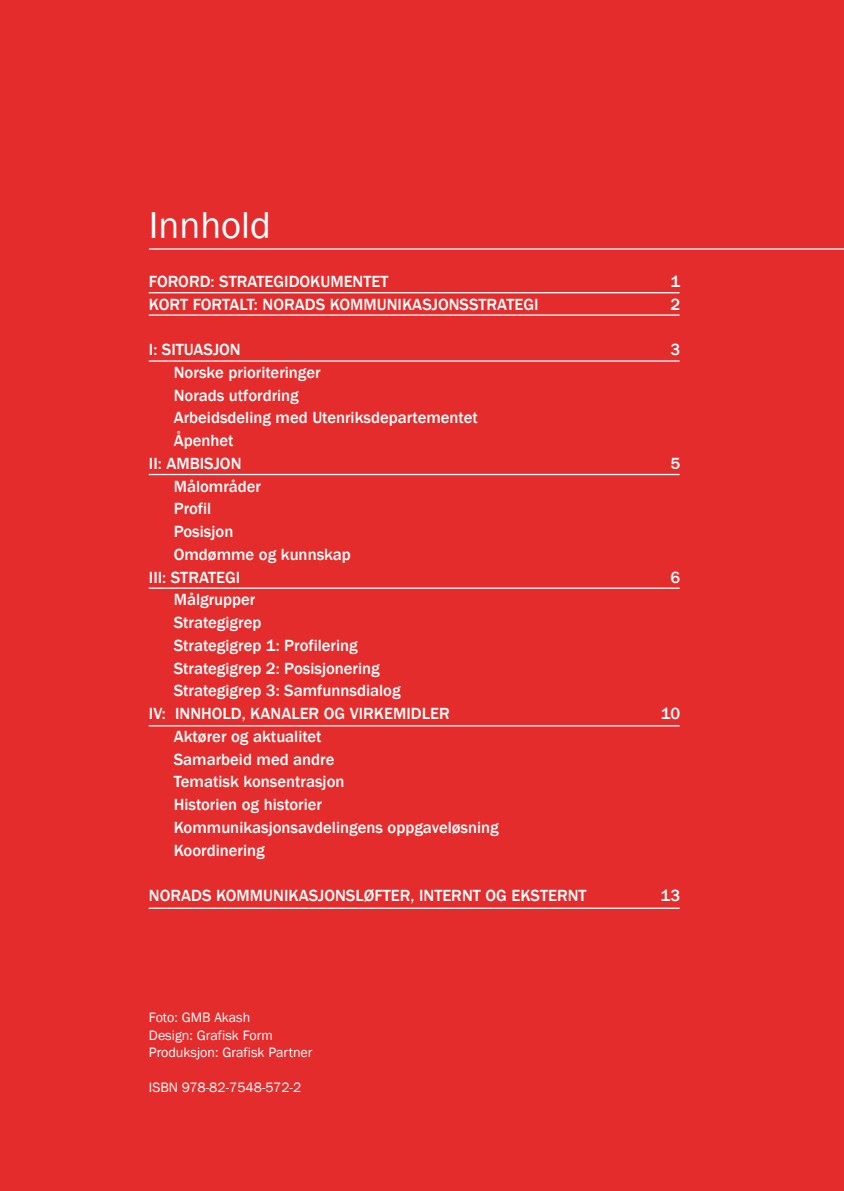
<style>
.page{position:relative;width:844px;height:1191px;background:#fff}
.page>*{position:absolute;margin:0;border:0;box-sizing:border-box;transform-origin:0 0}
.t1{font:38.5px "Franklin Gothic";color:#fff}
.t2{font:500 16.62px/22.8px "Franklin Gothic";color:#fff}
.t3{font:14px/17.5px "Franklin Gothic";color:#fff}
</style>
<div class="page">
<div style="left:0;top:0;width:843px;height:1191px;background:#e52c2c"></div>
<hr style="left:149px;top:248px;width:694px;height:2px;background:#fff">
<hr style="left:149px;top:292px;width:530px;height:1px;background:#fff">
<hr style="left:149px;top:314px;width:530px;height:2px;background:#fff">
<hr style="left:149px;top:360px;width:530px;height:2px;background:#fff">
<hr style="left:149px;top:474px;width:530px;height:1px;background:#fff">
<hr style="left:149px;top:587px;width:530px;height:2px;background:#fff">
<hr style="left:149px;top:725px;width:530px;height:1px;background:#fff">
<hr style="left:149px;top:907px;width:530px;height:2px;background:#fff">
<h1 class="t1" style="left:149px;top:201px;width:123px">Innhold</h1>
<p class="t2" style="left:149px;top:270px;width:241px">Forord: STRATEGIDO KUMENTET</p>
<p class="t2" style="left:670px;top:270px;width:11px">1</p>
<p class="t2" style="left:149px;top:293px;width:213px">Kort fortalt: Norads kommunikas</p>
<p class="t2" style="left:431px;top:293px;width:28px">jonsst</p>
<p class="t2" style="left:486px;top:293px;width:19px">rategi</p>
<p class="t2" style="left:670px;top:293px;width:11px">2</p>
<p class="t2" style="left:149px;top:338px;width:32px">I: Situas</p>
<p class="t2" style="left:213px;top:338px;width:23px">jon</p>
<p class="t2" style="left:670px;top:338px;width:11px">3</p>
<p class="t2" style="left:174px;top:361px;width:148px">Norske prioriteringer</p>
<p class="t2" style="left:174px;top:384px;width:127px">Norads utfordring</p>
<p class="t2" style="left:174px;top:406px;width:305px">Arbeidsdeling med Utenriksdepartementet</p>
<p class="t2" style="left:174px;top:429px;width:61px">Åpenhet</p>
<p class="t2" style="left:149px;top:452px;width:94px">II: AMBISJON</p>
<p class="t2" style="left:670px;top:452px;width:11px">5</p>
<p class="t2" style="left:174px;top:475px;width:89px">Målområder</p>
<p class="t2" style="left:174px;top:497px;width:39px">Profil</p>
<p class="t2" style="left:174px;top:520px;width:61px">Posisjon</p>
<p class="t2" style="left:174px;top:543px;width:179px">Omdømme og kunnskap</p>
<p class="t2" style="left:149px;top:566px;width:93px">III: STRATEGI</p>
<p class="t2" style="left:670px;top:566px;width:11px">6</p>
<p class="t2" style="left:174px;top:588px;width:83px">Målgrupper</p>
<p class="t2" style="left:174px;top:611px;width:89px">Strategigrep</p>
<p class="t2" style="left:174px;top:634px;width:185px">Strategigrep 1: Profilering</p>
<p class="t2" style="left:174px;top:657px;width:207px">Strategigrep 2: Posisjonering</p>
<p class="t2" style="left:174px;top:679px;width:228px">Strategigrep 3: Samfunnsdialog</p>
<p class="t2" style="left:149px;top:702px;width:296px">IV: INNHOLD, KANALER OG VIRKEMIDLER</p>
<p class="t2" style="left:660px;top:702px;width:21px">10</p>
<p class="t2" style="left:174px;top:725px;width:326px">Aktører og aktualitet<br>Samarbeid med andre<br>Tematisk konsentrasjon<br>Historien og historier<br>Kommunikasjonsavdelingens oppgaveløsning<br>Koordinering</p>
<p class="t2" style="left:149px;top:884px;width:99px">Norads kommunikas</p>
<p class="t2" style="left:318px;top:884px;width:110px">jonsløfter, inte</p>
<p class="t2" style="left:451px;top:884px;width:70px">rnt og ekste</p>
<p class="t2" style="left:557px;top:884px;width:18px">rnt</p>
<p class="t2" style="left:660px;top:884px;width:21px">13</p>
<p class="t3" style="left:149px;top:1009px;width:165px">Foto: GM B Akash<br>Design: Grafisk Form<br>Produksjon: Grafisk Partner</p>
<p class="t3" style="left:149px;top:1079px;width:154px">ISBN 978-82-7548-572-2</p>
</div>
